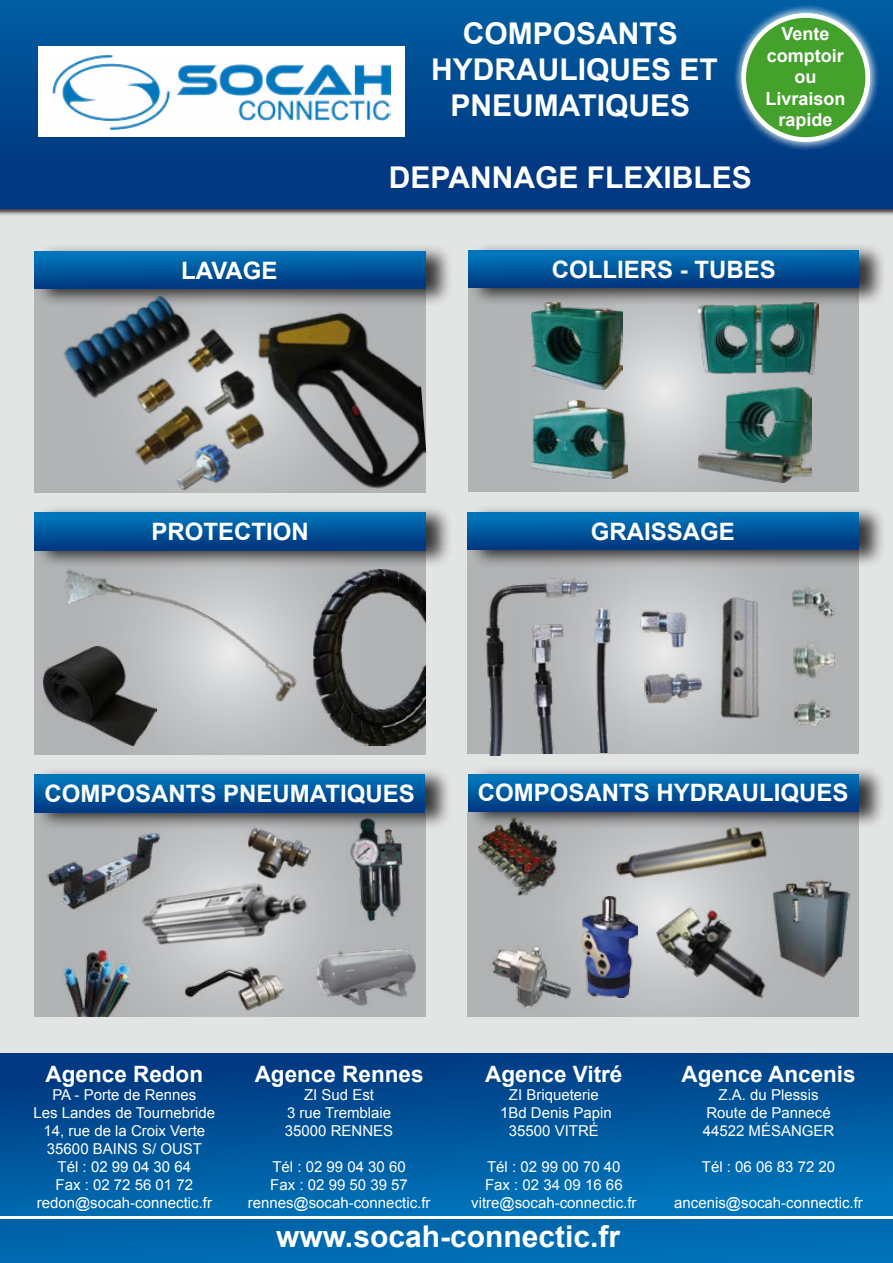
<style>
.page{position:relative;width:893px;height:1263px;background:#fff}
.page>*{position:absolute;margin:0;border:0;box-sizing:border-box;transform-origin:0 0}
.t1{font:700 30px/36px "Arial";color:#fff;text-align:center}
.t2{font:700 24px "Arial";color:#fff}
.t3{font:700 22.5px "Arial";color:#fff}
.t4{font:700 18px/21.6px "Arial";color:#fff;text-align:center}
.t5{font:15px/18px "Arial";color:#fff;text-align:center}
</style>
<div class="page">
<div style="left:0;top:1053px;width:893px;height:210px;background:#006ab0"></div>
<div style="left:0;top:209px;width:893px;height:1010px;background:#e3e4e4"></div>
<div style="left:0;top:0;width:893px;height:216px;background:#000;opacity:.75"></div>
<div style="left:0;top:0;width:893px;height:208px;background:linear-gradient(to bottom,#035fa2,#01337c)"></div>
<hr style="left:0;top:1216px;width:893px;height:3px;background:#fff">
<div style="left:38px;top:47px;width:367px;height:90px;background:#fff"></div>
<img style="left:53px;top:54px;width:338px;height:75px">
<div style="left:0;top:1053px;width:893px;height:163px;background:linear-gradient(to bottom,#003a81,#0074ba)"></div>
<svg style="left:468px;top:307px;width:391px;height:185px;background:#bbbdbe"></svg>
<div style="left:34px;top:550px;width:391px;height:204px;background:#b9babc"></div>
<div style="left:34px;top:289px;width:391px;height:204px;background:#b1b3b4"></div>
<div style="left:34px;top:813px;width:391px;height:203px;background:#b3b4b6"></div>
<div style="left:34px;top:766px;width:419px;height:65px;background:#000;opacity:.75"></div>
<svg style="left:34px;top:775px;width:390px;height:37px;background:#00559c"></svg>
<svg style="left:468px;top:812px;width:391px;height:204px;background:#b6b8b9"></svg>
<div style="left:34px;top:242px;width:419px;height:66px;background:#000;opacity:.75"></div>
<svg style="left:34px;top:252px;width:391px;height:37px;background:#0063a9"></svg>
<div style="left:34px;top:504px;width:419px;height:65px;background:#000;opacity:.75"></div>
<svg style="left:34px;top:513px;width:391px;height:37px;background:#00579d"></svg>
<div style="left:468px;top:241px;width:419px;height:66px;background:#000;opacity:.75"></div>
<svg style="left:468px;top:251px;width:391px;height:37px;background:#00559b"></svg>
<div style="left:469px;top:765px;width:418px;height:65px;background:#000;opacity:.75"></div>
<svg style="left:468px;top:774px;width:391px;height:37px;background:#00559c"></svg>
<img style="left:316px;top:946px;width:100px;height:60px">
<img style="left:347px;top:817px;width:62px;height:105px">
<svg style="left:592px;top:569px;width:267px;height:184px;background:#b8b9ba"></svg>
<div style="left:468px;top:504px;width:418px;height:65px;background:#000;opacity:.75"></div>
<svg style="left:468px;top:513px;width:390px;height:37px;background:#00559c"></svg>
<img style="left:827px;top:580px;width:11px;height:40px">
<img style="left:592px;top:576px;width:36px;height:176px">
<img style="left:638px;top:599px;width:5px;height:64px">
<img style="left:633px;top:668px;width:10px;height:43px">
<img style="left:467px;top:561px;width:125px;height:194px">
<img style="left:643px;top:550px;width:184px;height:204px">
<div style="left:733px;top:4px;width:146px;height:146px;background:#fff;opacity:.75"></div>
<div style="left:744px;top:16px;width:124px;height:123px;background:#44a12b;border-radius:50%"></div>
<div style="left:741px;top:13px;width:129px;height:129px;border:4px solid #fff;border-radius:50%"></div>
<img style="left:698px;top:302px;width:120px;height:72px">
<img style="left:532px;top:400px;width:95px;height:78px">
<img style="left:698px;top:387px;width:114px;height:96px">
<img style="left:532px;top:302px;width:90px;height:88px">
<img style="left:43px;top:655px;width:111px;height:91px">
<img style="left:313px;top:569px;width:112px;height:177px">
<img style="left:56px;top:272px;width:373px;height:241px">
<img style="left:129px;top:823px;width:184px;height:171px">
<img style="left:43px;top:824px;width:117px;height:89px">
<img style="left:63px;top:949px;width:67px;height:67px">
<img style="left:247px;top:827px;width:63px;height:52px">
<img style="left:185px;top:965px;width:98px;height:45px">
<img style="left:775px;top:875px;width:74px;height:104px">
<img style="left:476px;top:926px;width:105px;height:85px">
<img style="left:581px;top:896px;width:57px;height:101px">
<img style="left:606px;top:815px;width:169px;height:76px">
<img style="left:478px;top:817px;width:80px;height:79px">
<img style="left:650px;top:891px;width:136px;height:125px">
<img style="left:54px;top:547px;width:251px;height:168px">
<img style="left:779px;top:638px;width:57px;height:97px">
<h2 class="t2" style="left:181px;top:255px;width:98px">LAVAGE</h2>
<h1 class="t1" style="left:431px;top:16px;width:288px">COMPOSANTS<br>HYDRAULIQUES ET<br>PNEUMATIQUES</h1>
<h1 class="t1" style="left:389px;top:160px;width:364px">DEPANNAGE FLEXIBLES</h1>
<p class="t4" style="left:765px;top:23px;width:82px">Vente comptoir ou<br>Livraison rapide</p>
<h2 class="t2" style="left:552px;top:254px;width:226px">COLLIERS - TUBES</h2>
<h2 class="t2" style="left:152px;top:516px;width:159px">PROTECTION</h2>
<h2 class="t2" style="left:591px;top:516px;width:146px">GRAISSAGE</h2>
<h2 class="t2" style="left:45px;top:778px;width:372px">COMPOSANTS PNEUMATIQUES</h2>
<h2 class="t2" style="left:478px;top:777px;width:372px">COMPOSANTS HYDRAULIQUES</h2>
<h3 class="t3" style="left:46px;top:1059px;width:159px">Agence Redon</h3>
<p class="t5" style="left:34px;top:1085px;width:183px">PA - Porte de Rennes<br>Les Landes de Tournebride<br>14, rue de la Croix Verte<br>35600 BAINS S/ OUST<br>Tél : 02 99 04 30 64<br>Fax : 02 72 56 01 72 redon@socah-connectic.fr</p>
<h3 class="t3" style="left:255px;top:1059px;width:170px">Agence Rennes</h3>
<p class="t5" style="left:285px;top:1085px;width:110px">ZI Sud Est<br>3 rue Tremblaie<br>35000 RENNES</p>
<p class="t5" style="left:248px;top:1157px;width:184px">Tél : 02 99 04 30 60<br>Fax : 02 99 50 39 57 rennes@socah-connectic.fr</p>
<h3 class="t3" style="left:485px;top:1059px;width:139px">Agence Vitré</h3>
<p class="t5" style="left:500px;top:1085px;width:113px">ZI Briqueterie<br>1Bd Denis Papin<br>35500 VITRÉ</p>
<p class="t5" style="left:471px;top:1157px;width:167px">Tél : 02 99 00 70 40<br>Fax : 02 34 09 16 66 vitre@socah-connectic.fr</p>
<h1 class="t1" style="left:276px;top:1220px;width:345px">www.socah-connectic.fr</h1>
<h3 class="t3" style="left:681px;top:1059px;width:176px">Agence Ancenis</h3>
<p class="t5" style="left:703px;top:1085px;width:133px">Z.A. du Plessis<br>Route de Pannecé<br>44522 MÉSANGER</p>
<p class="t5" style="left:702px;top:1157px;width:135px">Tél : 06 06 83 72 20</p>
<p class="t5" style="left:674px;top:1193px;width:190px">ancenis@socah-connectic.fr</p>
</div>
